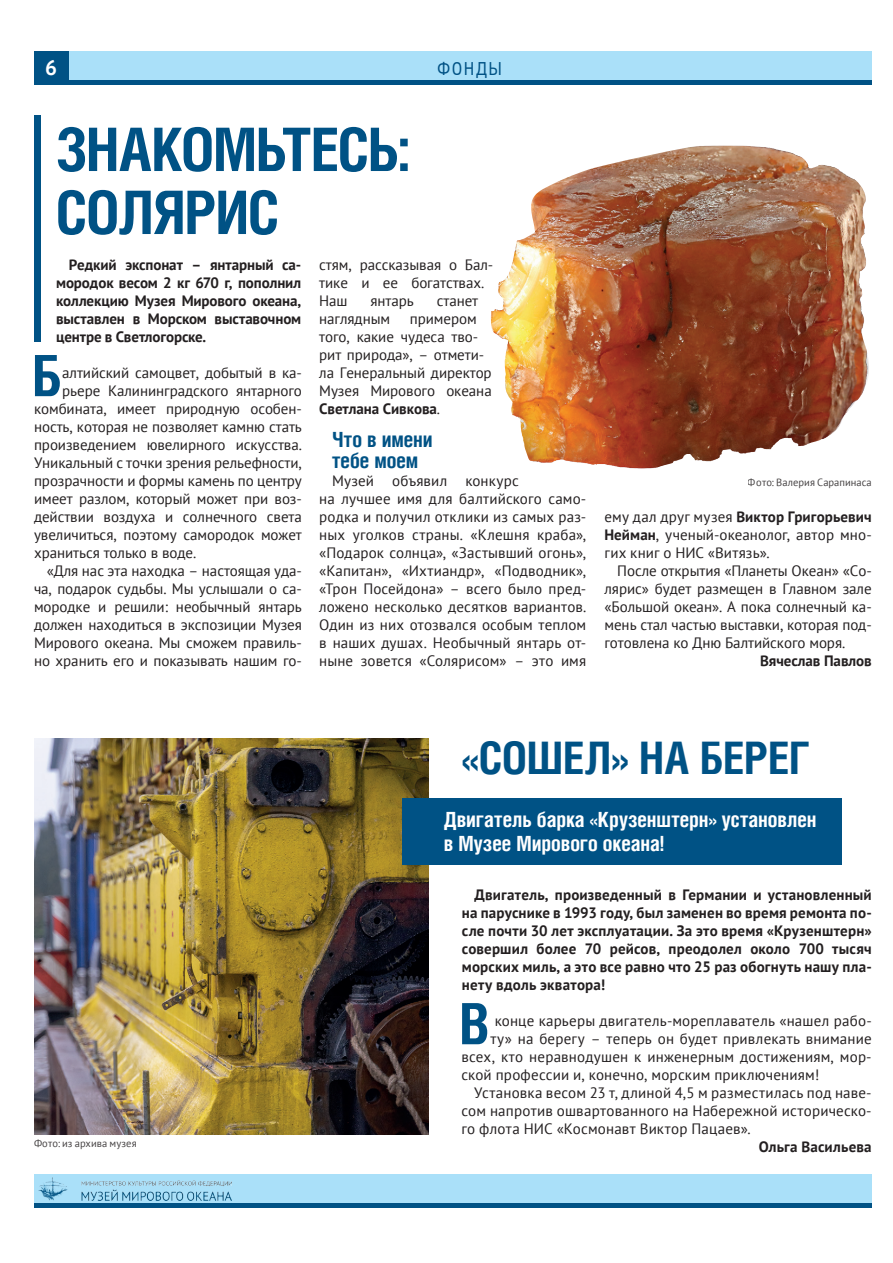
<style>
.page{position:relative;width:893px;height:1263px;background:#fff}
.page>*{position:absolute;margin:0;border:0;box-sizing:border-box;transform-origin:0 0}
.t1{font:700 60px "Helios Cond";letter-spacing:-.02em;color:#005285}
.t2{font:700 57px "Helios Cond";color:#005285}
.t3{font:700 45px "Helios Cond";letter-spacing:-.005em;color:#005285}
.t4{font:700 21px/24px "Helios Cond";color:#fff}
.t5{font:700 21px "Helios Cond";letter-spacing:-.005em;color:#005285}
.t6{font:700 21px "PT Sans";color:#fff}
.t7{font:18px "Helios Cond";letter-spacing:.09em;color:#005285}
.t8{font:15px/18px "PT Sans";letter-spacing:-.005em;color:#231f20;text-align:justify}
.t9{font:700 15px/18px "PT Sans";letter-spacing:.005em;color:#231f20;text-align:justify}
.t10{font:10.5px "PT Sans";letter-spacing:.005em;color:#231f20}
.s1{font-weight:700}
</style>
<div class="page">
<div style="left:34px;top:51px;width:838px;height:34px;background:#aae0f9"></div>
<div style="left:34px;top:51px;width:34px;height:34px;background:#005285"></div>
<hr style="left:34px;top:81px;width:838px;height:4px;background:#005285">
<div style="left:34px;top:1174px;width:838px;height:33px;background:#aae0f9"></div>
<hr style="left:34px;top:1203px;width:838px;height:4px;background:#005285">
<img style="left:39px;top:1177px;width:193px;height:23px">
<img style="left:34px;top:738px;width:394px;height:396px">
<div style="left:402px;top:798px;width:440px;height:66px;background:#005285"></div>
<div style="left:34px;top:115px;width:6px;height:227px;background:#005285"></div>
<img style="left:491px;top:145px;width:378px;height:324px">
<h3 class="t6" style="left:45px;top:54px;width:13px">6</h3>
<p class="t7" style="left:438px;top:58px;width:66px">ФОНДЫ</p>
<p class="t1" style="left:56px;top:116px;width:355px">ЗНАКОМЬТЕСЬ:</p>
<p class="t1" style="left:56px;top:179px;width:225px">СОЛЯРИС</p>
<p class="t9" style="left:56px;top:255px;width:247px;text-indent:13px">Редкий экспонат – янтарный са&shy;мородок весом 2 кг 670 г, пополнил коллекцию Музея Мирового океана, выставлен в Морском выставочном центре в Светлогорске.</p>
<p class="t8" style="left:62px;top:363px;width:241px">алтийский самоцвет, добытый в ка-</p>
<p class="t8" style="left:62px;top:381px;width:241px">рьере Калининградского янтарного</p>
<p class="t8" style="left:34px;top:399px;width:269px">комбината, имеет природную особен-</p>
<p class="t8" style="left:34px;top:417px;width:269px">ность, которая не позволяет камню стать</p>
<p class="t8" style="left:34px;top:435px;width:269px">произведением ювелирного искусства.</p>
<p class="t8" style="left:34px;top:453px;width:269px">Уникальный с точки зрения рельефности,</p>
<p class="t8" style="left:34px;top:471px;width:269px">прозрачности и формы камень по центру</p>
<p class="t8" style="left:34px;top:489px;width:269px">имеет разлом, который может при воз-</p>
<p class="t8" style="left:34px;top:507px;width:269px">действии воздуха и солнечного света</p>
<p class="t8" style="left:34px;top:525px;width:269px">увеличиться, поэтому самородок может</p>
<p class="t8" style="left:34px;top:543px;width:164px">храниться только в воде.</p>
<p class="t8" style="left:34px;top:561px;width:269px;text-indent:13px">«Для нас эта находка – настоящая уда&shy;ча, подарок судьбы. Мы услышали о са&shy;мородке и решили: необычный янтарь должен находиться в экспозиции Музея Мирового океана. Мы сможем правиль&shy;но хранить его и показывать нашим го-</p>
<p class="t8" style="left:319px;top:255px;width:176px;text-align:left">стям, рассказывая о Бал&shy;тике и ее богатствах.<br>Наш</p>
<p class="t8" style="left:371px;top:291px;width:45px">янтарь</p>
<p class="t8" style="left:437px;top:291px;width:43px">станет</p>
<p class="t8" style="left:319px;top:309px;width:72px">наглядным</p>
<p class="t8" style="left:319px;top:309px;width:174px;text-align:left;text-indent:91px">примером того, какие чудеса тво&shy;рит природа», – отмети&shy;ла Генеральный директор<br>Музея Мирового океана<br><span class="s1">Светлана Сивкова</span>.</p>
<p class="t2" style="left:32px;top:344px;width:31px">Б</p>
<p class="t5" style="left:332px;top:428px;width:102px">Что в имени</p>
<p class="t5" style="left:332px;top:449px;width:88px">тебе моем</p>
<p class="t8" style="left:319px;top:471px;width:269px;text-align:left;text-indent:13px">Музей объявил конкурс<br>на лучшее имя для балтийского само&shy;родка и получил отклики из самых раз&shy;ных уголков страны. «Клешня краба», «Подарок солнца», «Застывший огонь», «Капитан», «Ихтиандр», «Подводник», «Трон Посейдона» – всего было пред&shy;ложено несколько десятков вариантов.<br>Один из них отозвался особым теплом в наших душах. Необычный янтарь от&shy;ныне зовется «Солярисом» – это имя</p>
<p class="t10" style="left:748px;top:476px;width:125px">Фото: Валерия Сарапинаса</p>
<p class="t8" style="left:604px;top:508px;width:269px">ему дал друг музея <span class="s1">Виктор Григорьевич Нейман</span>, ученый-океанолог, автор мно&shy;гих книг о НИС «Витязь».</p>
<p class="t8" style="left:604px;top:562px;width:269px;text-indent:13px">После открытия «Планеты Океан» «Со&shy;лярис» будет размещен в Главном зале «Большой океан». А пока солнечный ка&shy;мень стал частью выставки, которая под&shy;готовлена ко Дню Балтийского моря.</p>
<p class="t9" style="left:760px;top:652px;width:113px">Вячеслав Павлов</p>
<p class="t3" style="left:462px;top:733px;width:349px">«СОШЕЛ» НА БЕРЕГ</p>
<p class="t10" style="left:34px;top:1136px;width:104px">Фото: из архива музея</p>
<p class="t4" style="left:444px;top:807px;width:374px">Двигатель барка «Крузенштерн» установлен в Музее Мирового океана!</p>
<p class="t9" style="left:462px;top:885px;width:411px;text-indent:13px">Двигатель, произведенный в Германии и установленный на паруснике в 1993 году, был заменен во время ремонта по&shy;сле почти 30 лет эксплуатации. За это время «Крузенштерн» совершил более 70 рейсов, преодолел около 700 тысяч морских миль, а это все равно что 25 раз обогнуть нашу пла&shy;нету вдоль экватора!</p>
<p class="t8" style="left:495px;top:1011px;width:378px">конце карьеры двигатель-мореплаватель «нашел рабо-</p>
<p class="t8" style="left:490px;top:1029px;width:383px">ту» на берегу – теперь он будет привлекать внимание</p>
<p class="t8" style="left:461px;top:1047px;width:412px">всех, кто неравнодушен к инженерным достижениям, мор-</p>
<p class="t8" style="left:461px;top:1065px;width:359px">ской профессии и, конечно, морским приключениям!</p>
<p class="t8" style="left:461px;top:1083px;width:412px;text-indent:13px">Установка весом 23 т, длиной 4,5 м разместилась под наве&shy;сом напротив ошвартованного на Набережной историческо&shy;го флота НИС «Космонавт Виктор Пацаев».</p>
<p class="t9" style="left:759px;top:1137px;width:115px">Ольга Васильева</p>
<p class="t2" style="left:459px;top:992px;width:32px">В</p>
</div>
